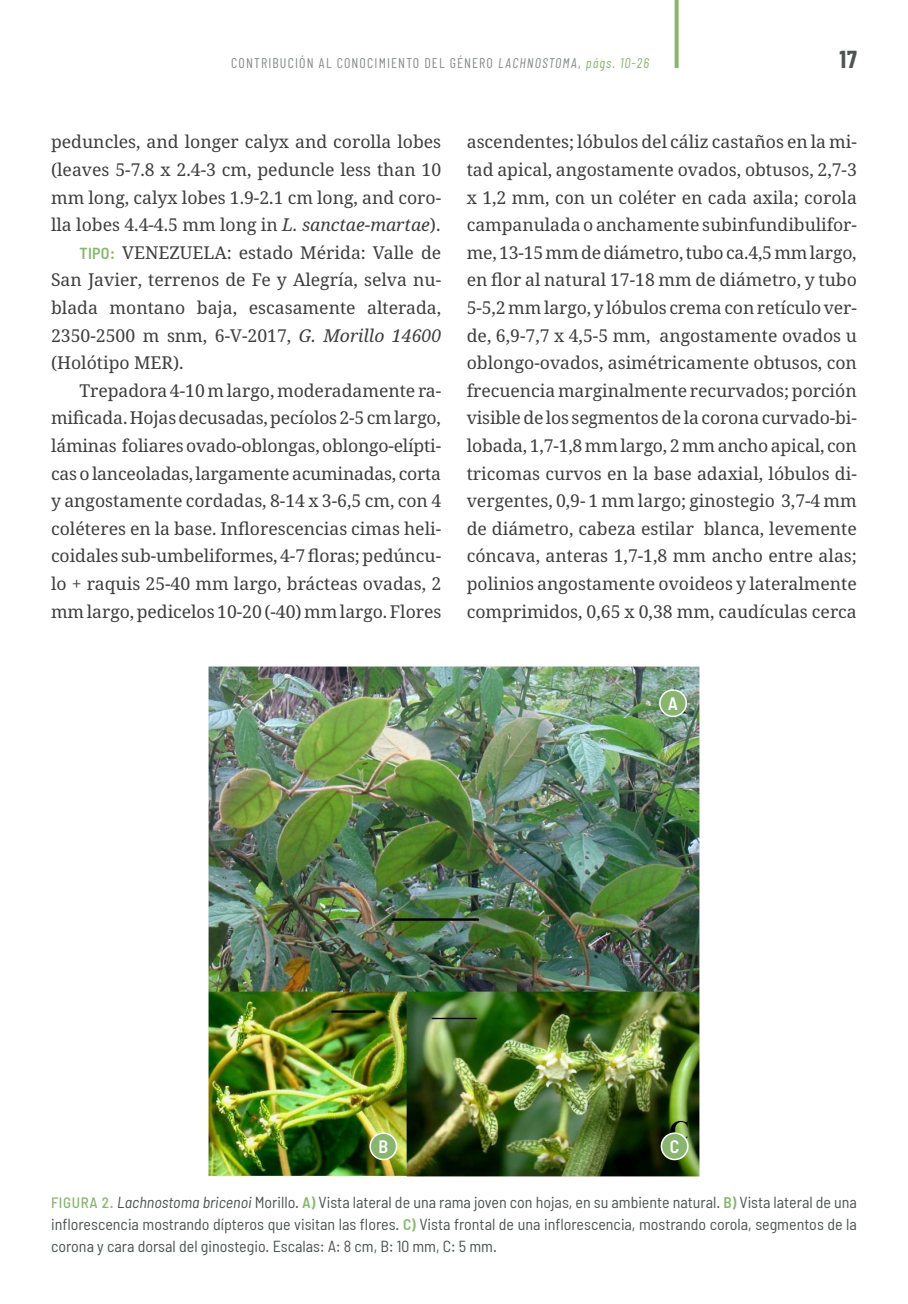
<style>
.page{position:relative;width:908px;height:1304px;background:#fff}
.page>*{position:absolute;margin:0;border:0;box-sizing:border-box;transform-origin:0 0}
.t1{font:700 24px "Barlow Condensed";color:#4d5451}
.t2{font:600 semi-condensed 18px "Barlow";color:#fff}
.t3{font:17.6px/27.6px "Noto Serif";color:#3e3e3f;text-align:justify}
.t4{font:semi-condensed 16px/22px "Barlow";color:#4d5451;text-align:justify}
.t5{font:14px "Barlow Condensed";letter-spacing:.08em;color:#898b8b}
.s1{font-style:italic}
.s2{font-style:italic;color:#89b571}
.s3{font-family:"Barlow";font-weight:600;font-stretch:semi-condensed;font-size:16px;color:#89b571}
.s4{font-weight:500;font-size:15px;color:#89b571}
.s5{font-weight:600;font-size:15.4px;color:#89b571}
</style>
<div class="page">
<svg style="left:674px;top:0;width:4px;height:68px"></svg>
<img style="left:209px;top:666px;width:489px;height:510px">
<div style="left:659px;top:690px;width:27px;height:26px;background:#89b571;border-radius:50%"></div>
<div style="left:658px;top:689px;width:28px;height:28px;border:2px solid #fff;border-radius:50%"></div>
<div style="left:370px;top:1133px;width:26px;height:26px;background:#89b571;border-radius:50%"></div>
<div style="left:369px;top:1132px;width:28px;height:28px;border:2px solid #fff;border-radius:50%"></div>
<div style="left:661px;top:1133px;width:26px;height:26px;background:#89b571;border-radius:50%"></div>
<div style="left:660px;top:1132px;width:28px;height:28px;border:2px solid #fff;border-radius:50%"></div>
<p class="t5" style="left:231px;top:54px;width:419px">CONTRIBUCIÓN AL CONOCIMIENTO DEL GÉNERO <span class="s1">LACHNOSTOMA</span>, <span class="s2">págs. 10-26</span></p>
<h1 class="t1" style="left:839px;top:44px;width:19px">17</h1>
<p class="t3" style="left:51px;top:129px;width:391px">peduncles, and longer calyx and corolla lobes</p>
<p class="t3" style="left:51px;top:156px;width:391px">(leaves 5-7.8 x 2.4-3 cm, peduncle less than 10</p>
<p class="t3" style="left:51px;top:184px;width:391px">mm long, calyx lobes 1.9-2.1 cm long, and coro-</p>
<p class="t3" style="left:51px;top:212px;width:390px">lla lobes 4.4-4.5 mm long in <span class="s1">L. sanctae-martae</span>).</p>
<p class="t3" style="left:79px;top:239px;width:363px"><span class="s3">TIPO:</span> VENEZUELA: estado Mérida: Valle de</p>
<p class="t3" style="left:51px;top:267px;width:391px">San Javier, terrenos de Fe y Alegría, selva nu-</p>
<p class="t3" style="left:51px;top:294px;width:391px">blada montano baja, escasamente alterada,</p>
<p class="t3" style="left:51px;top:322px;width:391px">2350-2500 m snm, 6-V-2017, <span class="s1">G. Morillo 14600</span></p>
<p class="t3" style="left:51px;top:350px;width:134px">(Holótipo MER).</p>
<p class="t3" style="left:79px;top:377px;width:363px">Trepadora 4-10 m largo, moderadamente ra-</p>
<p class="t3" style="left:51px;top:405px;width:391px">mificada. Hojas decusadas, pecíolos 2-5 cm largo,</p>
<p class="t3" style="left:51px;top:432px;width:391px">láminas foliares ovado-oblongas, oblongo-elípti-</p>
<p class="t3" style="left:51px;top:460px;width:391px">cas o lanceoladas, largamente acuminadas, corta</p>
<p class="t3" style="left:51px;top:488px;width:391px">y angostamente cordadas, 8-14 x 3-6,5 cm, con 4</p>
<p class="t3" style="left:51px;top:515px;width:391px">coléteres en la base. Inflorescencias cimas heli-</p>
<p class="t3" style="left:51px;top:543px;width:391px">coidales sub-umbeliformes, 4-7 floras; pedúncu-</p>
<p class="t3" style="left:51px;top:570px;width:391px">lo + raquis 25-40 mm largo, brácteas ovadas, 2</p>
<p class="t3" style="left:51px;top:598px;width:391px">mm largo, pedicelos 10-20 (-40) mm largo. Flores</p>
<p class="t3" style="left:466px;top:129px;width:391px">ascendentes; lóbulos del cáliz castaños en la mi&shy;tad apical, angostamente ovados, obtusos, 2,7-3 x 1,2 mm, con un coléter en cada axila; corola campanulada o anchamente subinfundibulifor&shy;me, 13-15 mm de diámetro, tubo ca.4,5 mm largo, en flor al natural 17-18 mm de diámetro, y tubo 5-5,2 mm largo, y lóbulos crema con retículo ver&shy;de, 6,9-7,7 x 4,5-5 mm, angostamente ovados u oblongo-ovados, asimétricamente obtusos, con frecuencia marginalmente recurvados; porción visible de los segmentos de la corona curvado-bi&shy;lobada, 1,7-1,8 mm largo, 2 mm ancho apical, con tricomas curvos en la base adaxial, lóbulos di&shy;vergentes, 0,9- 1 mm largo; ginostegio 3,7-4 mm de diámetro, cabeza estilar blanca, levemente cóncava, anteras 1,7-1,8 mm ancho entre alas; polinios angostamente ovoideos y lateralmente comprimidos, 0,65 x 0,38 mm, caudículas cerca</p>
<p class="t2" style="left:667px;top:692px;width:12px">A</p>
<p class="t2" style="left:378px;top:1135px;width:11px">B</p>
<p class="t2" style="left:669px;top:1135px;width:11px">C</p>
<p class="t4" style="left:51px;top:1191px;width:807px"><span class="s4">FIGURA 2.</span> <span class="s1">Lachnostoma bricenoi</span> Morillo. <span class="s5">A)</span> Vista lateral de una rama joven con hojas, en su ambiente natural. <span class="s5">B)</span> Vista lateral de una inflorescencia mostrando dípteros que visitan las flores. <span class="s5">C)</span> Vista frontal de una inflorescencia, mostrando corola, segmentos de la corona y cara dorsal del ginostegio. Escalas: A: 8 cm, B: 10 mm, C: 5 mm.</p>
</div>
